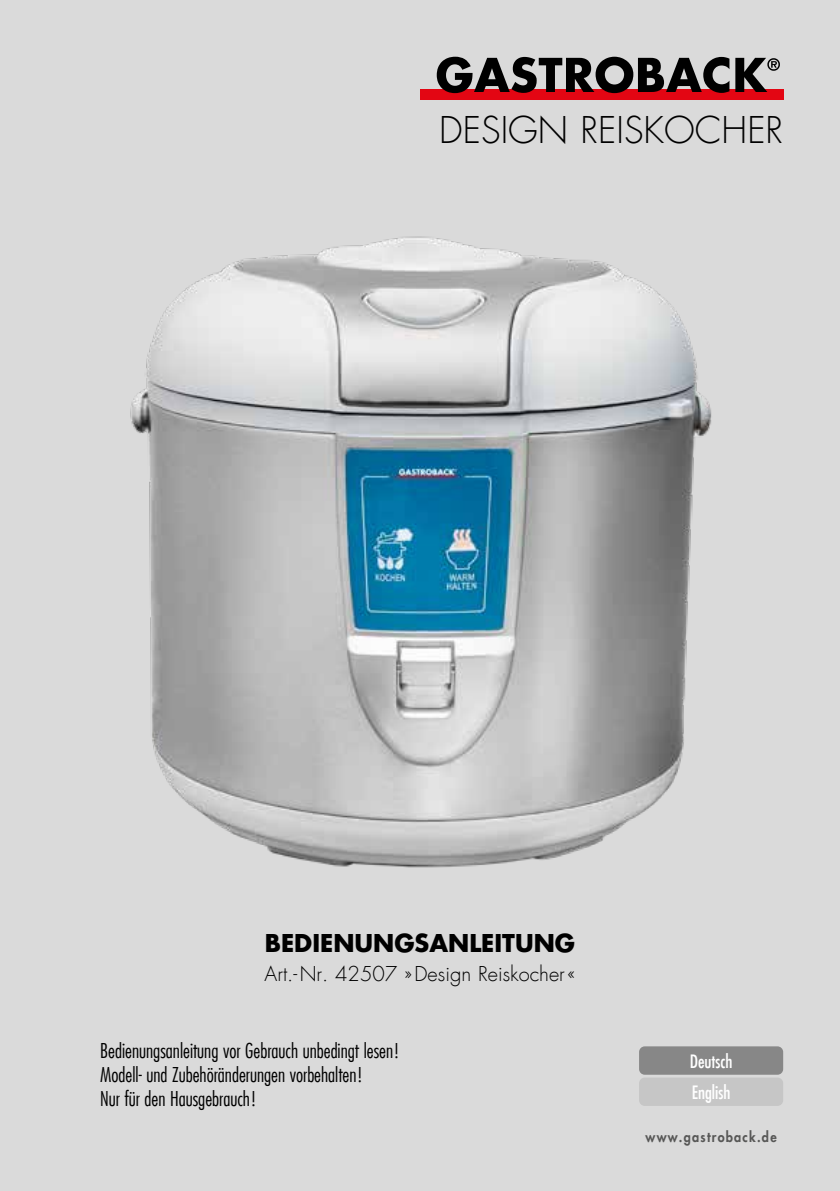
<style>
.page{position:relative;width:840px;height:1191px;background:#fff}
.page>*{position:absolute;margin:0;border:0;box-sizing:border-box;transform-origin:0 0}
.t1{font:300 36px "Futura LT";color:#000}
.t2{font:700 24px "Futura LT";color:#000}
.t3{font:300 condensed 20px/24px "Futura LT";color:#000}
.t4{font:300 20px "Futura LT";color:#000}
.t5{font:condensed 18px "Futura LT";color:#fff}
.t6{font:800 14px "Futura LT";letter-spacing:.1em;color:#575756;scale:.9 1}
</style>
<div class="page">
<div style="left:0;top:0;width:839px;height:1191px;background:#dadada"></div>
<div style="left:638px;top:1077px;width:144px;height:29px;background:#c6c6c6;border-radius:6px"></div>
<div style="left:638px;top:1046px;width:144px;height:28px;background:#878787;border-radius:6px"></div>
<div style="left:420px;top:89px;width:362px;height:10px;background:#e30613"></div>
<svg style="left:436px;top:57px;width:343px;height:36px"></svg>
<img style="left:130px;top:236px;width:582px;height:632px">
<h1 class="t1" style="left:439px;top:108px;width:345px">DESIGN REISKOCHER</h1>
<p class="t2" style="left:265px;top:927px;width:311px">BEDIENUNGSANLEITUNG</p>
<p class="t4" style="left:264px;top:961px;width:312px">Art.-Nr. 42507 »Design Reiskocher«</p>
<p class="t3" style="left:100px;top:1038px;width:301px">Bedienungsanleitung vor Gebrauch unbedingt lesen!<br>Modell- und Zubehöränderungen vorbehalten!<br>Nur für den Hausgebrauch!</p>
<p class="t5" style="left:689px;top:1050px;width:44px">Deutsch</p>
<p class="t5" style="left:691px;top:1081px;width:40px">English</p>
<p class="t6" style="left:645px;top:1128px;width:147px">www.gastroback.de</p>
</div>
